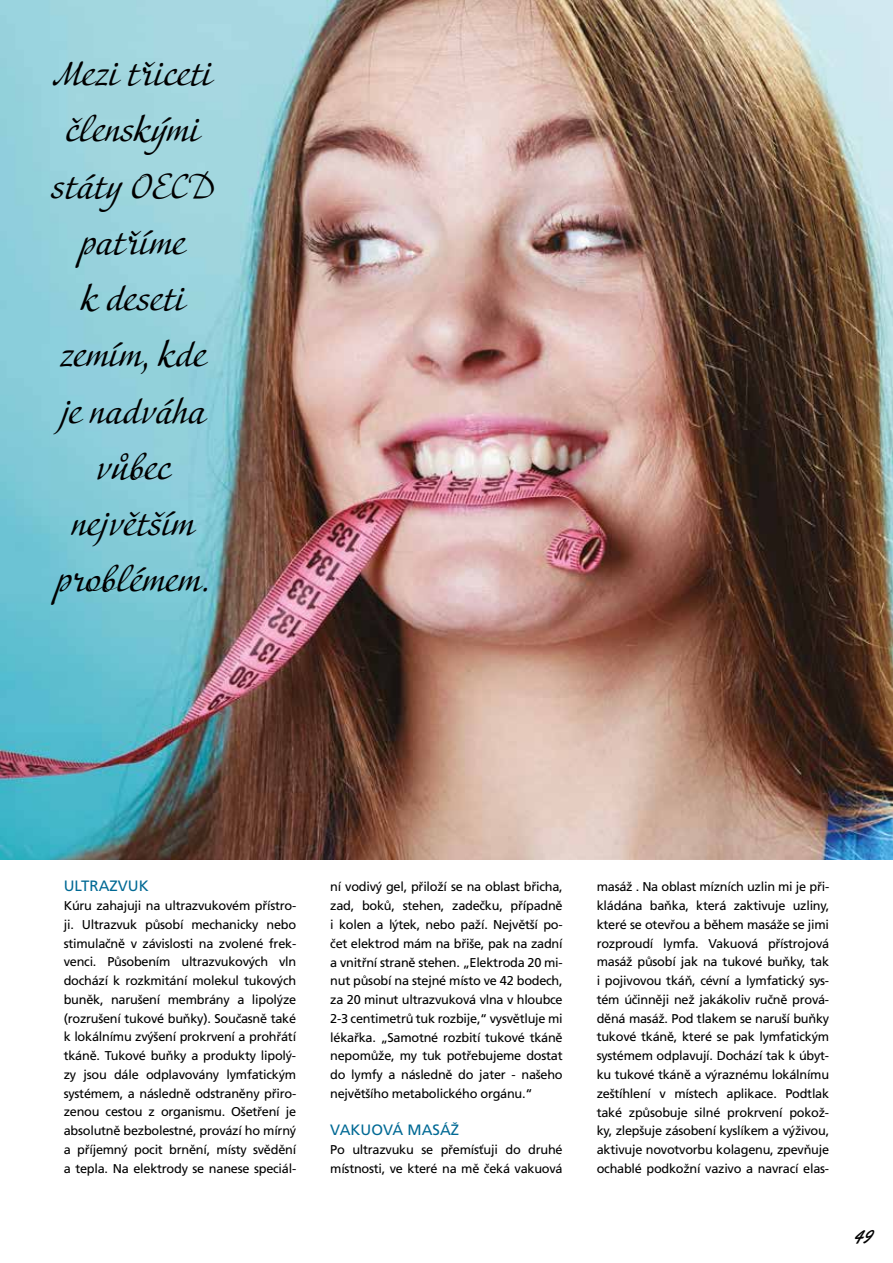
<style>
.page{position:relative;width:893px;height:1263px;background:#fff}
.page>*{position:absolute;margin:0;border:0;box-sizing:border-box;transform-origin:0 0}
.t1{font:34.5px/56.2px "Adventure";color:#000;text-align:center}
.t2{font:21px "Yellowtail";color:#000}
.t3{font:15px "Frutiger OT";color:#006994}
.t4{font:12.75px/18.8px "Frutiger OT";letter-spacing:-.02em;color:#000;text-align:justify}
</style>
<div class="page">
<img style="left:0;top:0;width:893px;height:859px">
<h1 class="t1" style="left:52px;top:48px;width:165px">Mezi třiceti členskými státy OECD patříme<br>k deseti zemím, kde je nadváha vůbec největším problémem.</h1>
<p class="t3" style="left:64px;top:878px;width:87px">ULTRAZVUK</p>
<p class="t4" style="left:64px;top:897px;width:234px">Kúru zahajuji na ultrazvukovém přístro&shy;ji. Ultrazvuk působí mechanicky nebo stimulačně v závislosti na zvolené frek&shy;venci. Působením ultrazvukových vln dochází k rozkmitání molekul tukových buněk, narušení membrány a lipolýze (rozrušení tukové buňky). Současně také k lokálnímu zvýšení prokrvení a prohřátí tkáně. Tukové buňky a produkty lipolý&shy;zy jsou dále odplavovány lymfatickým systémem, a následně odstraněny přiro&shy;zenou cestou z organismu. Ošetření je absolutně bezbolestné, provází ho mírný a příjemný pocit brnění, místy svědění a tepla. Na elektrody se nanese speciál-</p>
<p class="t4" style="left:330px;top:878px;width:234px">ní vodivý gel, přiloží se na oblast břicha, zad, boků, stehen, zadečku, případně i kolen a lýtek, nebo paží. Největší po&shy;čet elektrod mám na břiše, pak na zadní a vnitřní straně stehen. „Elektroda 20 mi&shy;nut působí na stejné místo ve 42 bodech, za 20 minut ultrazvuková vlna v hloubce 2-3 centimetrů tuk rozbije,“ vysvětluje mi lékařka. „Samotné rozbití tukové tkáně nepomůže, my tuk potřebujeme dostat do lymfy a následně do jater - našeho největšího metabolického orgánu.“</p>
<p class="t3" style="left:330px;top:1122px;width:130px">VAKUOVÁ MASÁŽ</p>
<p class="t4" style="left:330px;top:1140px;width:234px">Po ultrazvuku se přemísťuji do druhé místnosti, ve které na mě čeká vakuová</p>
<p class="t4" style="left:597px;top:878px;width:234px">masáž . Na oblast mízních uzlin mi je při&shy;kládána baňka, která zaktivuje uzliny, které se otevřou a během masáže se jimi rozproudí lymfa. Vakuová přístrojová masáž působí jak na tukové buňky, tak i pojivovou tkáň, cévní a lymfatický sys&shy;tém účinněji než jakákoliv ručně prová&shy;děná masáž. Pod tlakem se naruší buňky tukové tkáně, které se pak lymfatickým systémem odplavují. Dochází tak k úbyt&shy;ku tukové tkáně a výraznému lokálnímu zeštíhlení v místech aplikace. Podtlak také způsobuje silné prokrvení pokož&shy;ky, zlepšuje zásobení kyslíkem a výživou, aktivuje novotvorbu kolagenu, zpevňuje ochablé podkožní vazivo a navrací elas-</p>
<h2 class="t2" style="left:854px;top:1222px;width:19px">49</h2>
</div>
